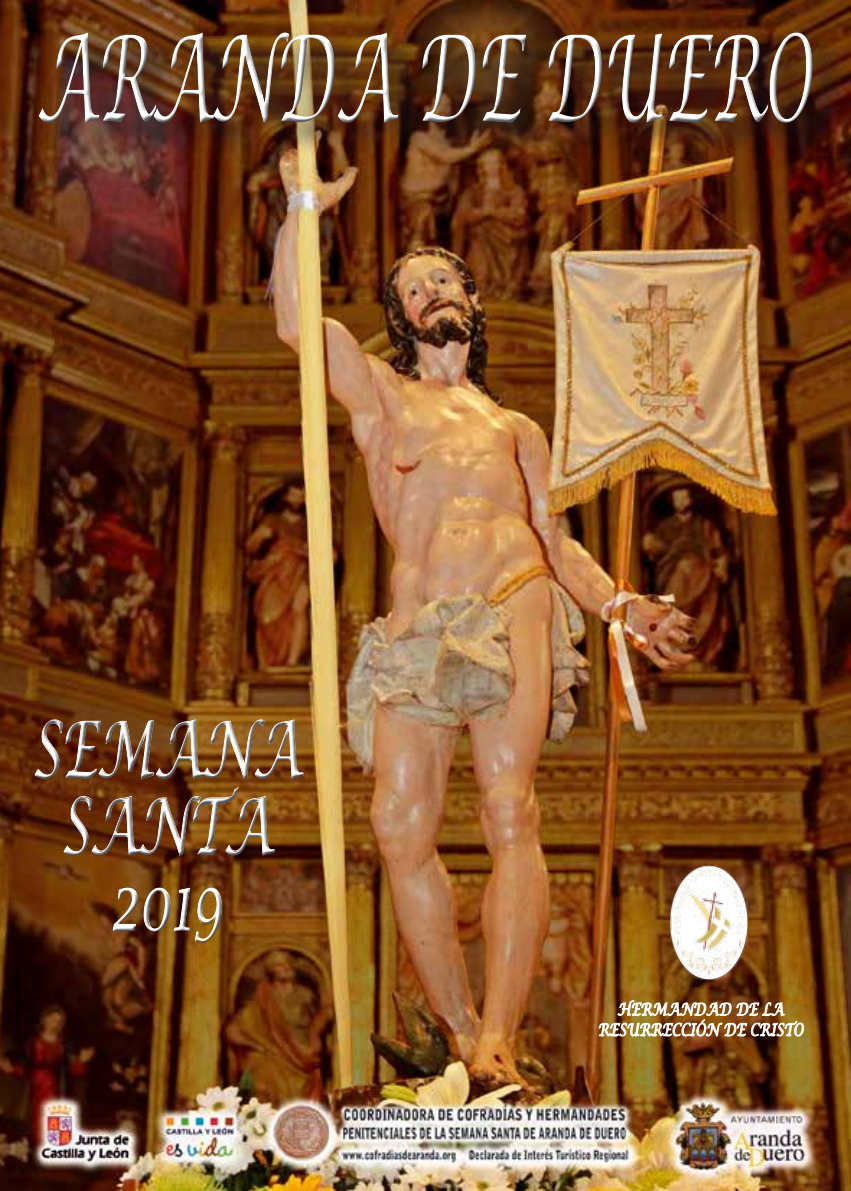
<style>
.page{position:relative;width:851px;height:1191px;background:#fff}
.page>*{position:absolute;margin:0;border:0;box-sizing:border-box;transform-origin:0 0}
.t1{font:italic 119px "Lucida Calligraphy";color:#fff;scale:.52 1}
.t2{font:italic 77.4px/76.6px "Lucida Calligraphy";color:#fff;text-align:center;scale:.64 1}
.t3{font:italic 17px/20.4px "Lucida Calligraphy";color:#fff;text-align:center;scale:.77 1}
</style>
<div class="page">
<img style="left:0;top:0;width:850px;height:1191px">
<svg style="left:38px;top:29px;width:810px;height:126px;background:#5a2c14"></svg>
<div style="left:33px;top:27px;width:779px;height:99px;background:#fff;opacity:.75"></div>
<div style="left:35px;top:30px;width:783px;height:99px;background:#1b1c20;opacity:.75"></div>
<div style="left:32px;top:718px;width:274px;height:227px;background:#1b1c20;opacity:.75"></div>
<img style="left:598px;top:1000px;width:206px;height:36px">
<img style="left:670px;top:865px;width:77px;height:114px">
<h1 class="t1" style="left:36px;top:7px;width:1491px">ARANDA DE DUERO</h1>
<h2 class="t2" style="left:32px;top:714px;width:421px">SEMANA<br>SANTA<br>2019</h2>
<p class="t3" style="left:597px;top:999px;width:268px">HERMANDAD DE LA<br>RESURRECCIÓN DE CRISTO</p>
</div>
